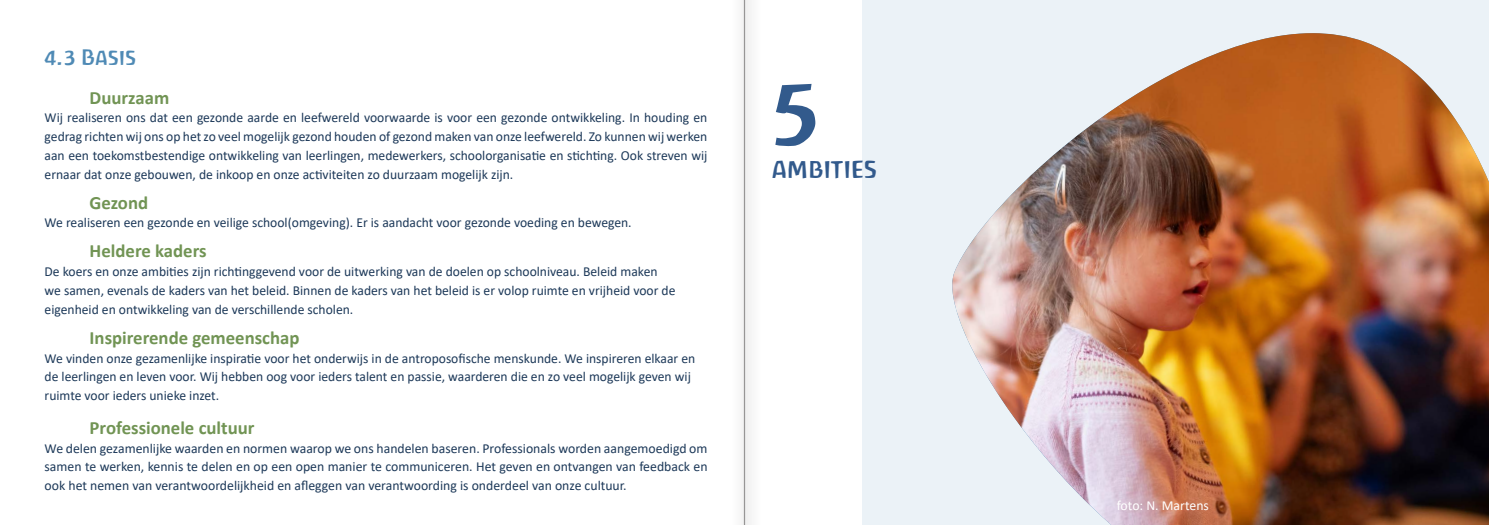
<style>
.page{position:relative;width:1489px;height:525px;background:#fff}
.page>*{position:absolute;margin:0;border:0;box-sizing:border-box;transform-origin:0 0}
.t1{font:86.5px "Antropos Freefont";color:#325a8c}
.t2{font:24.12px "Antropos Freefont";color:#325a8c}
.t3{font:20px "Antropos Freefont";color:#4f8ab5}
.t4{font:700 18.75px "Calibri";color:#719454}
.t5{font:13.75px/18.8px "Calibri";color:#1d3959;text-align:justify}
.t6{font:13.75px "Calibri";color:#fff}
</style>
<div class="page">
<div style="left:862px;top:0;width:626px;height:524px;background:#ebf2f7"></div>
<img style="left:952px;top:33px;width:536px;height:491px">
<div style="left:730px;top:0;width:32px;height:524px;background:#f8f8f8"></div>
<hr style="left:743px;top:0;width:2px;height:524px;background:#979696">
<h3 class="t3" style="left:45px;top:45px;width:93px">4.3 Basis</h3>
<h3 class="t4" style="left:90px;top:84px;width:81px">Duurzaam</h3>
<p class="t5" style="left:45px;top:108px;width:664px">Wij realiseren ons dat een gezonde aarde en leefwereld voorwaarde is voor een gezonde ontwikkeling. In houding en gedrag richten wij ons op het zo veel mogelijk gezond houden of gezond maken van onze leefwereld. Zo kunnen wij werken aan een toekomstbestendige ontwikkeling van leerlingen, medewerkers, schoolorganisatie en stichting. Ook streven wij ernaar dat onze gebouwen, de inkoop en onze activiteiten zo duurzaam mogelijk zijn.</p>
<h3 class="t4" style="left:90px;top:189px;width:60px">Gezond</h3>
<p class="t5" style="left:45px;top:213px;width:588px">We realiseren een gezonde en veilige school(omgeving). Er is aandacht voor gezonde voeding en bewegen.</p>
<h3 class="t4" style="left:90px;top:238px;width:118px">Heldere kaders</h3>
<p class="t5" style="left:45px;top:262px;width:632px;text-align:left">De koers en onze ambities zijn richtinggevend voor de uitwerking van de doelen op schoolniveau. Beleid maken we samen, evenals de kaders van het beleid. Binnen de kaders van het beleid is er volop ruimte en vrijheid voor de eigenheid en ontwikkeling van de verschillende scholen.</p>
<h3 class="t4" style="left:90px;top:324px;width:211px">Inspirerende gemeenschap</h3>
<p class="t5" style="left:45px;top:348px;width:652px;text-align:left">We vinden onze gezamenlijke inspiratie voor het onderwijs in de antroposofische menskunde. We inspireren elkaar en de leerlingen en leven voor. Wij hebben oog voor ieders talent en passie, waarderen die en zo veel mogelijk geven wij ruimte voor ieders unieke inzet.</p>
<h3 class="t4" style="left:90px;top:414px;width:166px">Professionele cultuur</h3>
<p class="t5" style="left:45px;top:438px;width:664px">We delen gezamenlijke waarden en normen waarop we ons handelen baseren. Professionals worden aangemoedigd om samen te werken, kennis te delen en op een open manier te communiceren. Het geven en ontvangen van feedback en ook het nemen van verantwoordelijkheid en afleggen van verantwoording is onderdeel van onze cultuur.</p>
<h1 class="t1" style="left:771px;top:60px;width:51px">5</h1>
<h2 class="t2" style="left:772px;top:153px;width:107px">ambities</h2>
<p class="t6" style="left:1116px;top:495px;width:94px">foto: N. Martens</p>
</div>
